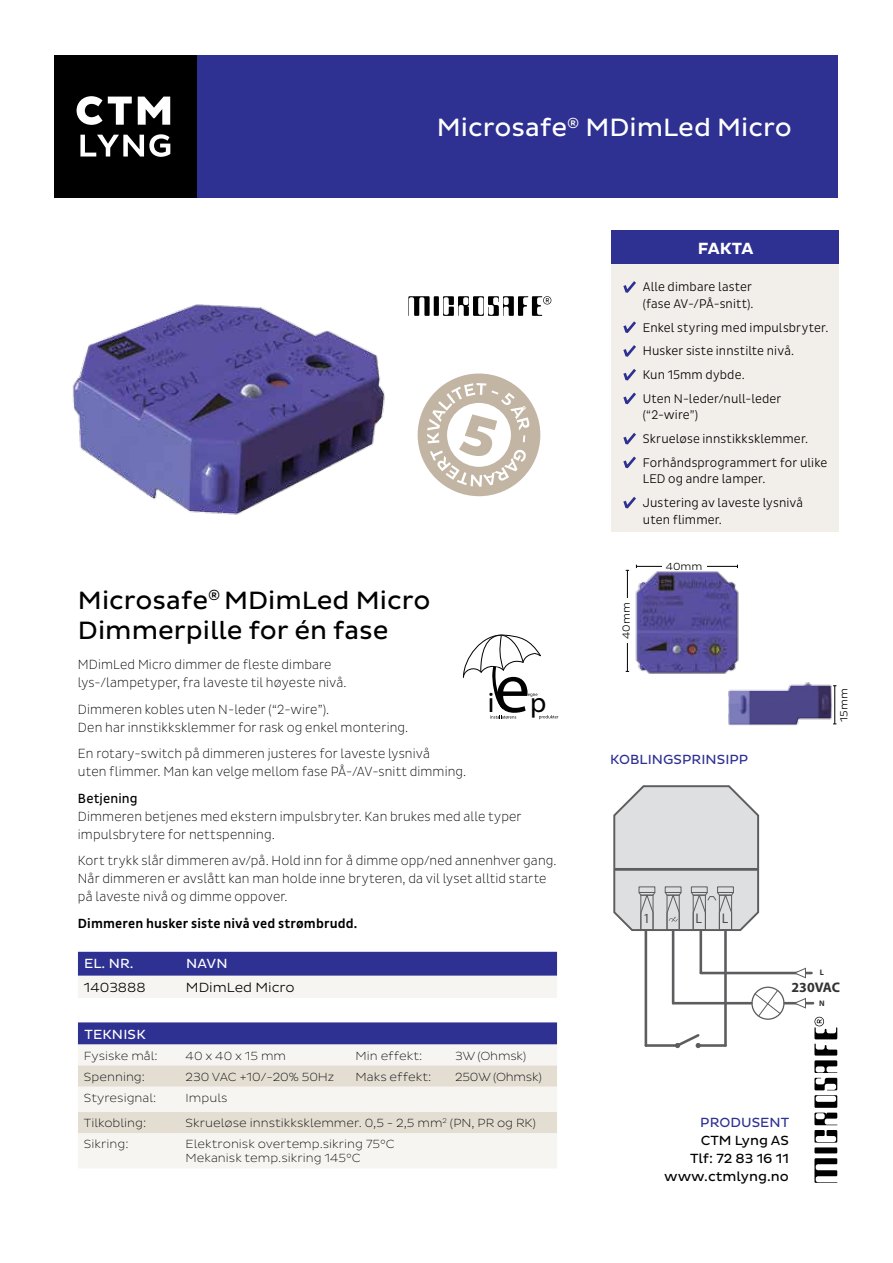
<style>
.page{position:relative;width:893px;height:1263px;background:#fff}
.page>*{position:absolute;margin:0;border:0;box-sizing:border-box;transform-origin:0 0}
.t1{font:71.1px "Bodoni";color:#000}
.t2{font:28.5px "Bodoni";color:#000}
.t3{font:25.5px/30.6px "Pluto Sans";color:#000}
.t4{font:25.5px "Pluto Sans";color:#fff}
.t5{font:700 16.5px "Pluto Sans";letter-spacing:-.015em;color:#fff}
.t6{font:700 13.95px "Myriad Pro";color:#333}
.t7{font:13.95px "Myriad Pro";color:#4d4d4f}
.t8{font:300 13.5px/18px "Pluto Sans Cond Ex";letter-spacing:.01em;color:#000}
.t9{font:500 13.5px "Pluto Sans Cond";letter-spacing:.01em;color:#000}
.t10{font:13.5px/18px "Pluto Sans";color:#000;text-align:right}
.t11{font:13.5px "Pluto Sans";letter-spacing:.005em;color:#2e3092}
.t12{font:300 13.5px "Pluto Sans";color:#000}
.t13{font:13.5px "Pluto Sans";letter-spacing:.015em;color:#fff}
.t14{font:13.5px "Pluto Sans Cond";letter-spacing:.01em;color:#000}
.t15{font:300 12.75px/23.7px "Pluto Sans Cond";letter-spacing:.01em;color:#000}
.t16{font:200 12px/14.4px "Pluto Sans";color:#000}
.t17{font:200 12px "Pluto Sans";letter-spacing:-.02em;color:#000}
.t18{font:300 10.5px "Pluto Sans";color:#000}
.t19{font:700 8.1px "Myriad Pro";color:#333}
</style>
<div class="page">
<div style="left:612px;top:237px;width:227px;height:294px;background:#f2eeea"></div>
<div style="left:78px;top:1022px;width:479px;height:22px;background:#2e3092"></div>
<div style="left:78px;top:1044px;width:479px;height:124px;background:#f7f5f2"></div>
<div style="left:78px;top:1065px;width:479px;height:21px;background:#e3ddd2"></div>
<div style="left:78px;top:1112px;width:479px;height:21px;background:#e3ddd2"></div>
<div style="left:54px;top:55px;width:784px;height:143px;background:#2e3092"></div>
<svg style="left:78px;top:952px;width:479px;height:46px"></svg>
<div style="left:612px;top:231px;width:227px;height:33px;background:#2e3092"></div>
<svg style="left:623px;top:281px;width:13px;height:12px"></svg>
<svg style="left:623px;top:321px;width:13px;height:84px"></svg>
<svg style="left:623px;top:433px;width:13px;height:36px"></svg>
<svg style="left:623px;top:497px;width:13px;height:12px"></svg>
<div style="left:54px;top:55px;width:143px;height:143px;background:#000"></div>
<svg style="left:77px;top:96px;width:93px;height:61px"></svg>
<svg style="left:408px;top:296px;width:143px;height:20px"></svg>
<svg style="left:814px;top:1017px;width:23px;height:166px"></svg>
<svg style="left:490px;top:715px;width:26px;height:4px"></svg>
<svg style="left:463px;top:634px;width:78px;height:75px"></svg>
<svg style="left:539px;top:715px;width:19px;height:4px"></svg>
<svg style="left:418px;top:373px;width:122px;height:123px"></svg>
<hr style="left:645px;top:931px;width:2px;height:114px;background:#5d5d60">
<hr style="left:646px;top:1044px;width:31px;height:3px;background:#5d5d60">
<hr style="left:698px;top:1044px;width:27px;height:3px;background:#5d5d60">
<hr style="left:724px;top:931px;width:3px;height:114px;background:#5d5d60">
<svg style="left:674px;top:1034px;width:28px;height:14px"></svg>
<hr style="left:672px;top:931px;width:2px;height:72px;background:#5d5d60">
<hr style="left:699px;top:931px;width:3px;height:42px;background:#5d5d60">
<hr style="left:785px;top:1002px;width:28px;height:2px;background:#5d5d60">
<hr style="left:701px;top:972px;width:110px;height:2px;background:#5d5d60">
<hr style="left:673px;top:1002px;width:78px;height:2px;background:#5d5d60">
<div style="left:751px;top:986px;width:34px;height:34px;border:1px solid #5d5d60;border-radius:50%"></div>
<svg style="left:754px;top:989px;width:27px;height:28px"></svg>
<svg style="left:613px;top:785px;width:147px;height:147px;background:#d5d6d7"></svg>
<hr style="left:614px;top:868px;width:144px;height:3px;background:#5d5d60">
<svg style="left:793px;top:998px;width:13px;height:11px"></svg>
<svg style="left:793px;top:967px;width:13px;height:12px"></svg>
<hr style="left:636px;top:566px;width:101px;height:1px;background:#000">
<hr style="left:627px;top:570px;width:1px;height:101px;background:#000">
<div style="left:662px;top:562px;width:44px;height:9px;background:#fff"></div>
<div style="left:622px;top:598px;width:9px;height:45px;background:#fff"></div>
<img style="left:728px;top:682px;width:108px;height:44px">
<hr style="left:834px;top:686px;width:1px;height:38px;background:#000">
<img style="left:72px;top:304px;width:313px;height:211px">
<img style="left:635px;top:571px;width:104px;height:103px">
<h3 class="t4" style="left:437px;top:113px;width:357px">Microsafe<sup>®</sup> MDimLed Micro</h3>
<p class="t5" style="left:698px;top:239px;width:57px">FAKTA</p>
<p class="t15" style="left:643px;top:279px;width:112px;line-height:16.5px">Alle dimbare laster (fase AV-/PÅ-snitt).</p>
<p class="t15" style="left:643px;top:316px;width:187px">Enkel styring med impulsbryter.<br>Husker siste innstilte nivå.<br>Kun 15mm dybde.<br>Uten N-leder/null-leder</p>
<p class="t15" style="left:643px;top:403px;width:186px">(“2-wire”)<br>Skrueløse innstikksklemmer.<br>Forhåndsprogrammert for ulike</p>
<p class="t15" style="left:643px;top:467px;width:162px">LED og andre lamper.<br>Justering av laveste lysnivå</p>
<p class="t15" style="left:643px;top:507px;width:81px">uten flimmer.</p>
<h3 class="t3" style="left:78px;top:585px;width:354px">Microsafe<sup>®</sup> MDimLed Micro<br>Dimmerpille for én fase</h3>
<p class="t8" style="left:78px;top:656px;width:270px">MDimLed Micro dimmer de fleste dimbare lys-/lampetyper, fra laveste til høyeste nivå.</p>
<p class="t8" style="left:78px;top:700px;width:332px">Dimmeren kobles uten N-leder (“2-wire”).<br>Den har innstikksklemmer for rask og enkel montering.</p>
<p class="t8" style="left:78px;top:745px;width:390px">En rotary-switch på dimmeren justeres for laveste lysnivå<br>uten flimmer. Man kan velge mellom fase PÅ-/AV-snitt dimming.</p>
<p class="t14" style="left:78px;top:791px;width:61px">Betjening</p>
<p class="t8" style="left:78px;top:807px;width:445px">Dimmeren betjenes med ekstern impulsbryter. Kan brukes med alle typer impulsbrytere for nettspenning.</p>
<p class="t8" style="left:78px;top:852px;width:480px">Kort trykk slår dimmeren av/på. Hold inn for å dimme opp/ned annenhver gang.<br>Når dimmeren er avslått kan man holde inne bryteren, da vil lyset alltid starte på laveste nivå og dimme oppover.</p>
<p class="t9" style="left:78px;top:916px;width:281px">Dimmeren husker siste nivå ved strømbrudd.</p>
<h1 class="t1" style="left:494px;top:644px;width:37px">e</h1>
<h2 class="t2" style="left:488px;top:685px;width:8px">i</h2>
<h2 class="t2" style="left:530px;top:685px;width:18px">p</h2>
<p class="t13" style="left:84px;top:956px;width:51px">EL. NR.</p>
<p class="t13" style="left:186px;top:956px;width:43px">NAVN</p>
<p class="t12" style="left:84px;top:980px;width:63px">1403888</p>
<p class="t12" style="left:186px;top:980px;width:110px">MDimLed Micro</p>
<p class="t13" style="left:84px;top:1026px;width:63px">TEKNISK</p>
<p class="t16" style="left:84px;top:1048px;width:75px">Fysiske mål:</p>
<p class="t16" style="left:186px;top:1048px;width:102px">40 x 40 x 15 mm</p>
<p class="t16" style="left:356px;top:1048px;width:68px">Min effekt:</p>
<p class="t16" style="left:455px;top:1048px;width:73px">3W (Ohmsk)</p>
<p class="t16" style="left:84px;top:1069px;width:63px">Spenning:</p>
<p class="t16" style="left:186px;top:1069px;width:150px">230 VAC +10/-20% 50Hz</p>
<p class="t16" style="left:356px;top:1069px;width:77px">Maks effekt:</p>
<p class="t17" style="left:455px;top:1070px;width:88px">250W (Ohmsk)</p>
<p class="t16" style="left:84px;top:1090px;width:74px">Styresignal:</p>
<p class="t16" style="left:186px;top:1090px;width:43px">Impuls</p>
<p class="t16" style="left:84px;top:1116px;width:64px">Tilkobling:</p>
<p class="t16" style="left:186px;top:1116px;width:352px">Skrueløse innstikksklemmer. 0,5 - 2,5 mm<sup>2</sup> (PN, PR og RK)</p>
<p class="t16" style="left:84px;top:1137px;width:46px">Sikring:</p>
<p class="t16" style="left:186px;top:1137px;width:211px">Elektronisk overtemp.sikring 75°C<br>Mekanisk temp.sikring 145°C</p>
<p class="t18" style="left:620px;top:639px;width:38px;rotate:-90deg">40mm</p>
<p class="t18" style="left:666px;top:560px;width:38px">40mm</p>
<p class="t11" style="left:610px;top:752px;width:139px">KOBLINGSPRINSIPP</p>
<p class="t18" style="left:838px;top:722px;width:35px;rotate:-90deg">15mm</p>
<p class="t7" style="left:643px;top:910px;width:9px">1</p>
<p class="t7" style="left:696px;top:910px;width:8px">L</p>
<p class="t7" style="left:722px;top:910px;width:8px">L</p>
<p class="t19" style="left:820px;top:967px;width:6px">L</p>
<p class="t6" style="left:791px;top:978px;width:50px">230VAC</p>
<p class="t19" style="left:819px;top:998px;width:7px">N</p>
<p class="t11" style="left:700px;top:1115px;width:90px">PRODUSENT</p>
<p class="t10" style="left:664px;top:1132px;width:126px">CTM Lyng AS<br>Tlf: 72 83 16 11 www.ctmlyng.no</p>
</div>
